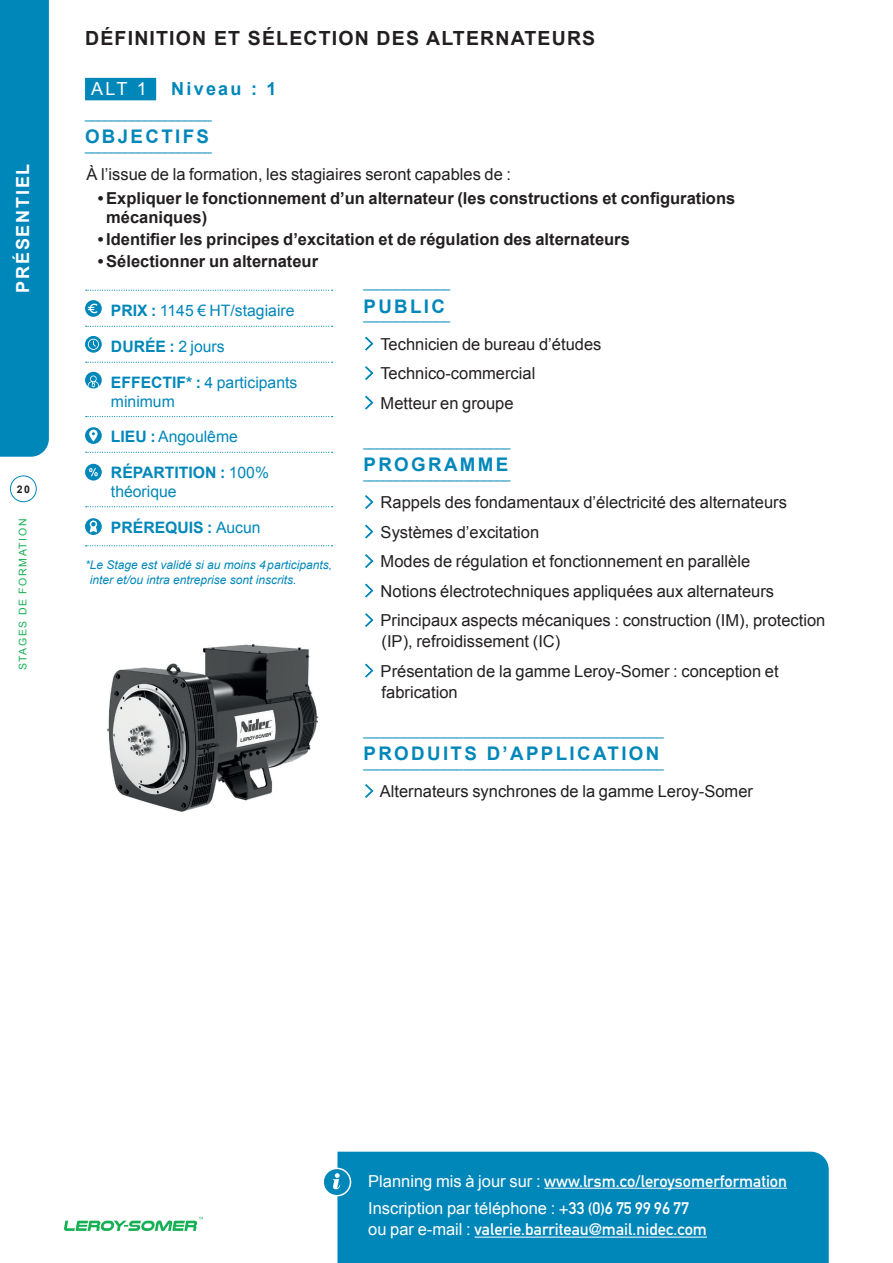
<style>
.page{position:relative;width:893px;height:1263px;background:#fff}
.page>*{position:absolute;margin:0;border:0;box-sizing:border-box;transform-origin:0 0}
.Entête{font:700 19.5px "Arial";letter-spacing:.06em;color:#231f20}
.Titre_presentiel{font:700 18.75px "Arial";letter-spacing:.125em;color:#0087ba}
.t1{font:700 18px "Arial";letter-spacing:.1em;color:#fff}
.Titre_presentiel-2{font:700 18px "Arial";letter-spacing:.125em;color:#0087ba}
.Titre_presentiel-3{font:18px "Arial";color:#fff}
.Texte_courant{font:16.5px/21px "Arial";color:#231f20}
.t2{font:700 16.5px/19.5px "Arial";color:#231f20}
.t3{font:700 16.5px "DIN Alternate";color:#fff}
.t4{font:16.5px "Arial";color:#fff}
.listing_presentiel{font:15.75px/18.9px "Arial";color:#0087ba}
.listing_presentiel-2{font:700 15.75px "Arial";color:#0087ba}
.filet_haut_présentiel{font:12px "Arial";color:#0087ba}
.filet_bas_présentiel{font:12px "Arial";color:#0087ba}
.Renvoi{font:italic 12px/14.4px "Arial";color:#0087ba}
.t5{font:10.5px "Arial";letter-spacing:.15em;color:#15b053}
.t6{font:700 10.5px "Arial";color:#231f20}
.s1{font-family:"Adobe Fangsong Std";color:#0087ba}
.s2{font-weight:700}
.s3{font-weight:400}
.s4{font-family:"Arial";font-weight:400}
.s5{font-family:"DIN Alternate";font-weight:700}
</style>
<div class="page">
<div style="left:0;top:0;width:49px;height:457px;background:#0087ba"></div>
<div style="left:10px;top:476px;width:26px;height:26px;border:1px solid #0087ba;border-radius:50%"></div>
<svg style="left:64px;top:1217px;width:139px;height:14px"></svg>
<div style="left:337px;top:1152px;width:492px;height:111px;background:#0087ba"></div>
<div style="left:323px;top:1168px;width:27px;height:28px;background:#0087ba;border-radius:50%"></div>
<div style="left:322px;top:1167px;width:29px;height:29px;border:2px solid #fff;border-radius:50%"></div>
<svg style="left:333px;top:1173px;width:7px;height:16px"></svg>
<svg style="left:86px;top:290px;width:247px;height:1px"></svg>
<svg style="left:86px;top:326px;width:247px;height:1px"></svg>
<svg style="left:86px;top:362px;width:247px;height:1px"></svg>
<svg style="left:86px;top:416px;width:247px;height:1px"></svg>
<svg style="left:86px;top:452px;width:247px;height:1px"></svg>
<svg style="left:86px;top:506px;width:247px;height:1px"></svg>
<svg style="left:86px;top:545px;width:247px;height:1px"></svg>
<svg style="left:85px;top:300px;width:17px;height:17px"></svg>
<svg style="left:88px;top:304px;width:10px;height:9px"></svg>
<svg style="left:85px;top:372px;width:17px;height:16px"></svg>
<svg style="left:88px;top:375px;width:11px;height:14px"></svg>
<svg style="left:85px;top:427px;width:17px;height:17px"></svg>
<svg style="left:89px;top:430px;width:9px;height:11px"></svg>
<svg style="left:85px;top:336px;width:17px;height:17px"></svg>
<svg style="left:88px;top:339px;width:11px;height:11px"></svg>
<div style="left:85px;top:464px;width:17px;height:16px;background:#0087ba;border-radius:50%"></div>
<svg style="left:89px;top:468px;width:9px;height:8px"></svg>
<svg style="left:85px;top:518px;width:17px;height:17px"></svg>
<svg style="left:90px;top:520px;width:7px;height:12px"></svg>
<img style="left:107px;top:644px;width:211px;height:168px">
<hr style="left:475px;top:1237px;width:232px;height:1px;background:#fff">
<hr style="left:544px;top:1188px;width:243px;height:1px;background:#fff">
<div style="left:85px;top:78px;width:71px;height:22px;background:#0087ba"></div>
<p class="t1" style="left:11px;top:293px;width:131px;rotate:-90deg">PRÉSENTIEL</p>
<p class="t6" style="left:17px;top:482px;width:15px">20</p>
<p class="t5" style="left:16px;top:670px;width:153px;rotate:-90deg">STAGES DE FORMATION</p>
<p class="Entête" style="left:85px;top:25px;width:512px">DÉFINITION ET SÉLECTION DES ALTERNATEURS</p>
<p class="Titre_presentiel-3" style="left:91px;top:77px;width:57px">ALT 1</p>
<p class="Titre_presentiel-2" style="left:171px;top:77px;width:107px">Niveau : 1</p>
<p class="filet_haut_présentiel" style="left:85px;top:107px;width:128px">___________________</p>
<p class="Titre_presentiel" style="left:85px;top:124px;width:125px">OBJECTIFS</p>
<p class="filet_bas_présentiel" style="left:85px;top:138px;width:128px">___________________</p>
<p class="Texte_courant" style="left:87px;top:164px;width:426px">À l’issue de la formation, les stagiaires seront capables de :</p>
<p class="t2" style="left:106px;top:189px;width:630px;text-indent:-9px">• Expliquer le fonctionnement d’un alternateur (les constructions et configurations mécaniques)</p>
<p class="t2" style="left:98px;top:230px;width:534px">• Identifier les principes d’excitation et de régulation des alternateurs</p>
<p class="t2" style="left:98px;top:252px;width:222px">• Sélectionner un alternateur</p>
<p class="filet_haut_présentiel" style="left:364px;top:276px;width:88px">_____________</p>
<p class="Titre_presentiel" style="left:364px;top:294px;width:83px">PUBLIC</p>
<p class="filet_bas_présentiel" style="left:364px;top:308px;width:88px">_____________</p>
<p class="Texte_courant" style="left:365px;top:334px;width:238px"><span class="s1">&gt;</span> Technicien de bureau d’études</p>
<p class="Texte_courant" style="left:365px;top:363px;width:172px"><span class="s1">&gt;</span> Technico-commercial</p>
<p class="Texte_courant" style="left:365px;top:393px;width:150px"><span class="s1">&gt;</span> Metteur en groupe</p>
<p class="filet_haut_présentiel" style="left:364px;top:435px;width:148px">______________________</p>
<p class="Titre_presentiel" style="left:364px;top:452px;width:146px">PROGRAMME</p>
<p class="filet_bas_présentiel" style="left:364px;top:466px;width:148px">______________________</p>
<p class="Texte_courant" style="left:365px;top:492px;width:423px"><span class="s1">&gt;</span> Rappels des fondamentaux d’électricité des alternateurs</p>
<p class="Texte_courant" style="left:365px;top:521px;width:176px"><span class="s1">&gt;</span> Systèmes d’excitation</p>
<p class="Texte_courant" style="left:365px;top:551px;width:387px"><span class="s1">&gt;</span> Modes de régulation et fonctionnement en parallèle</p>
<p class="Texte_courant" style="left:365px;top:580px;width:411px"><span class="s1">&gt;</span> Notions électrotechniques appliquées aux alternateurs</p>
<p class="Texte_courant" style="left:382px;top:610px;width:445px;text-indent:-16px"><span class="s1">&gt;</span> Principaux aspects mécaniques : construction (IM), protection (IP), refroidissement (IC)</p>
<p class="Texte_courant" style="left:382px;top:660px;width:399px;text-indent:-16px"><span class="s1">&gt;</span> Présentation de la gamme Leroy-Somer : conception et fabrication</p>
<p class="filet_haut_présentiel" style="left:364px;top:724px;width:302px">_____________________________________________</p>
<p class="Titre_presentiel" style="left:364px;top:741px;width:297px">PRODUITS D’APPLICATION</p>
<p class="filet_bas_présentiel" style="left:364px;top:755px;width:302px">_____________________________________________</p>
<p class="Texte_courant" style="left:365px;top:781px;width:389px"><span class="s1">&gt;</span> Alternateurs synchrones de la gamme Leroy-Somer</p>
<p class="listing_presentiel" style="left:111px;top:301px;width:185px"><span class="s2">PRIX :</span> 1145 € HT/stagiaire</p>
<p class="listing_presentiel-2" style="left:111px;top:336px;width:115px">DURÉE : <span class="s3">2 jours</span></p>
<p class="listing_presentiel" style="left:111px;top:373px;width:188px"><span class="s2">EFFECTIF* :</span> 4 participants minimum</p>
<p class="listing_presentiel" style="left:111px;top:428px;width:128px"><span class="s2">LIEU :</span> Angoulême</p>
<p class="listing_presentiel" style="left:111px;top:464px;width:160px"><span class="s2">RÉPARTITION :</span> 100% théorique</p>
<p class="listing_presentiel-2" style="left:111px;top:517px;width:151px">PRÉREQUIS : <span class="s3">Aucun</span></p>
<p class="Renvoi" style="left:90px;top:558px;width:244px;text-indent:-5px">*Le Stage est validé si au moins 4participants, inter et/ou intra entreprise sont inscrits.</p>
<p class="t3" style="left:368px;top:1168px;width:420px"><span class="s4">Planning mis à jour sur :</span> www.lrsm.co/leroysomerformation</p>
<p class="t4" style="left:368px;top:1197px;width:322px">Inscription par téléphone : <span class="s5">+33 (0)6 75 99 96 77</span></p>
<p class="t3" style="left:368px;top:1217px;width:340px"><span class="s4">ou par e-mail :</span> valerie.barriteau@mail.nidec.com</p>
</div>
